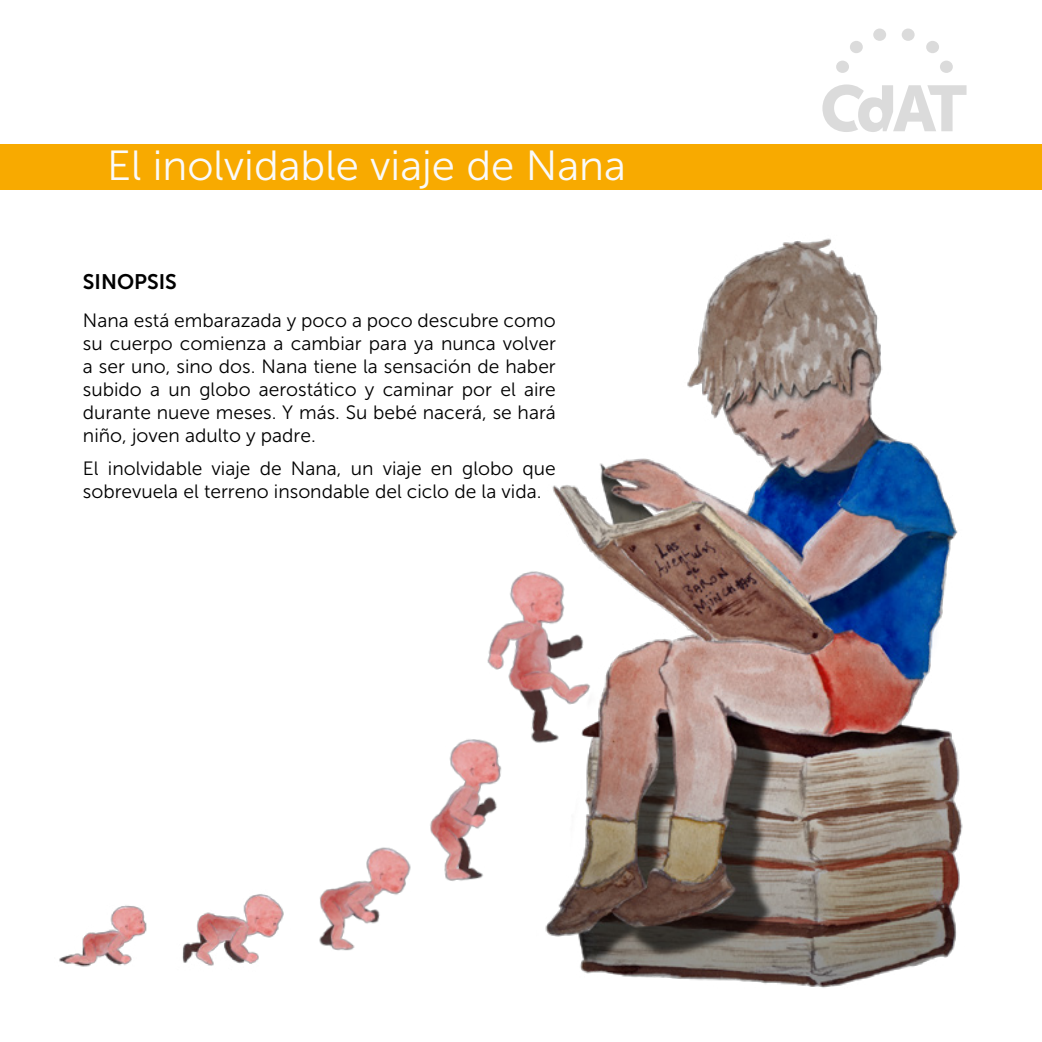
<style>
.page{position:relative;width:1042px;height:1042px;background:#fff}
.page>*{position:absolute;margin:0;border:0;box-sizing:border-box;transform-origin:0 0}
.t1{font:42px "Museo Sans 300";color:#fafafa}
.t2{font:21px "Museo Sans 700";color:#000}
.t3{font:19.25px/23.1px "Museo Sans 300";color:#000;text-align:justify}
</style>
<div class="page">
<div style="left:0;top:144px;width:1042px;height:46px;background:#f8aa00"></div>
<svg style="left:822px;top:84px;width:144px;height:48px"></svg>
<div style="left:836px;top:61px;width:13px;height:12px;background:#dbdbdb;border-radius:50%"></div>
<div style="left:940px;top:61px;width:13px;height:12px;background:#dbdbdb;border-radius:50%"></div>
<div style="left:850px;top:41px;width:13px;height:12px;background:#dbdbdb;border-radius:50%"></div>
<div style="left:926px;top:41px;width:13px;height:12px;background:#dbdbdb;border-radius:50%"></div>
<div style="left:873px;top:29px;width:13px;height:12px;background:#dbdbdb;border-radius:50%"></div>
<div style="left:901px;top:29px;width:13px;height:12px;background:#dbdbdb;border-radius:50%"></div>
<img style="left:545px;top:238px;width:418px;height:750px">
<img style="left:182px;top:894px;width:95px;height:72px">
<img style="left:487px;top:519px;width:169px;height:243px">
<img style="left:430px;top:691px;width:163px;height:225px">
<img style="left:277px;top:838px;width:189px;height:113px">
<img style="left:59px;top:905px;width:88px;height:62px">
<h1 class="t1" style="left:107px;top:143px;width:520px">El inolvidable viaje de Nana</h1>
<p class="t2" style="left:83px;top:270px;width:95px">SINOPSIS</p>
<p class="t3" style="left:83px;top:309px;width:474px">Nana está embarazada y poco a poco descubre como su cuerpo comienza a cambiar para ya nunca volver a ser uno, sino dos. Nana tiene la sensación de haber subido a un globo aerostático y caminar por el aire durante nueve meses. Y más. Su bebé nacerá, se hará niño, joven adulto y padre.</p>
<p class="t3" style="left:83px;top:457px;width:474px">El inolvidable viaje de Nana, un viaje en globo que sobrevuela el terreno insondable del ciclo de la vida.</p>
</div>
